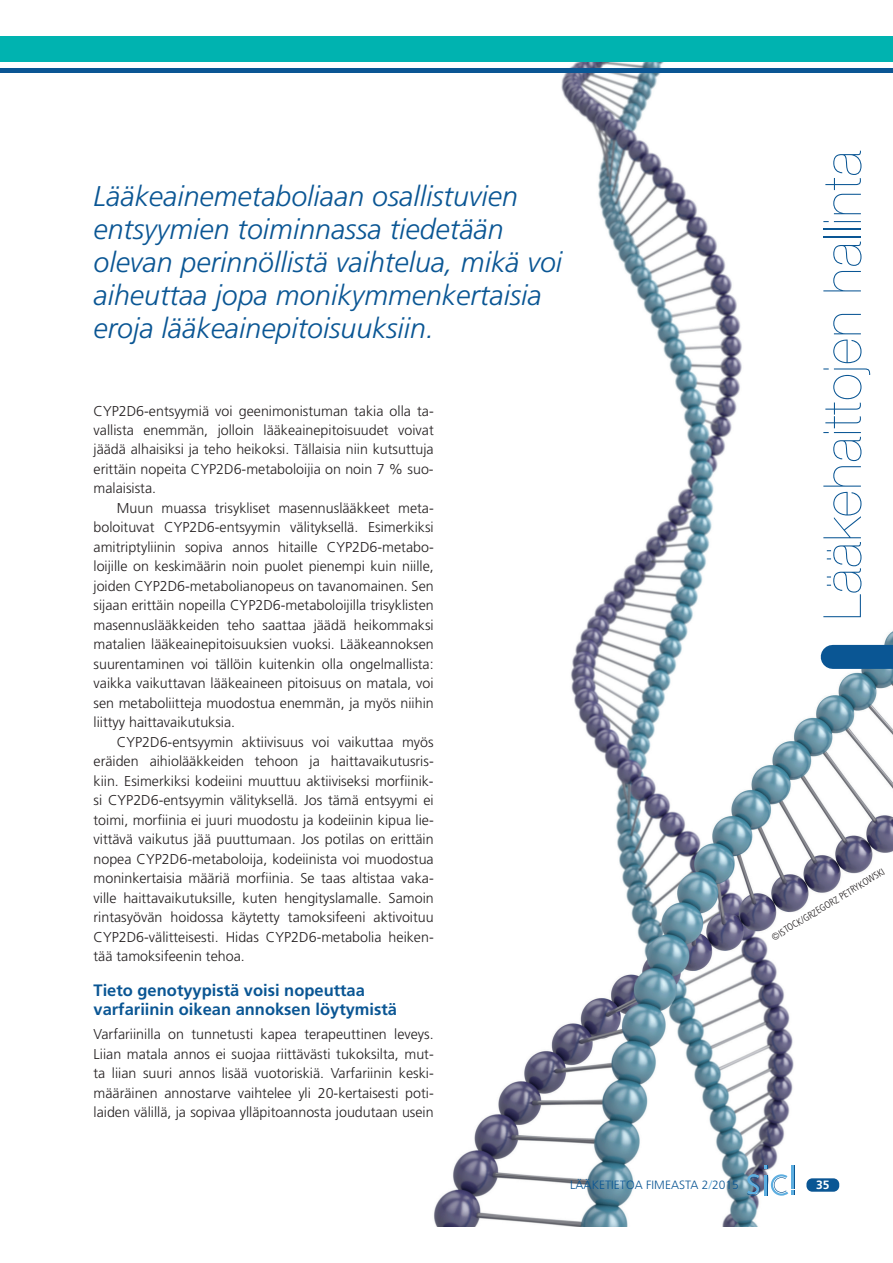
<style>
.page{position:relative;width:893px;height:1263px;background:#fff}
.page>*{position:absolute;margin:0;border:0;box-sizing:border-box;transform-origin:0 0}
.t1{font:200 52.5px "Helvetica Neue";letter-spacing:.02em;color:#0a5694}
.t2{font:italic 300 28.5px/33px "Frutiger";color:#0a5694}
.t3{font:700 16.5px/19.5px "Frutiger";color:#0a5694}
.t4{font:300 14.25px/19.5px "Frutiger";color:#231f20;text-align:justify}
.t5{font:300 12px "Frutiger";letter-spacing:.005em;color:#0a5694}
.t6{font:700 12px "Frutiger";color:#fff}
.t7{font:300 condensed 9.75px "Frutiger";color:#231f20}
.s1{color:#5daee0}
</style>
<div class="page">
<img style="left:425px;top:62px;width:467px;height:1164px">
<div style="left:0;top:36px;width:892px;height:26px;background:#00b3b0"></div>
<hr style="left:0;top:68px;width:892px;height:4px;background:#0a5694">
<div style="left:832px;top:645px;width:60px;height:24px;background:#0a5694"></div>
<div style="left:806px;top:1178px;width:33px;height:14px;background:#0a5694;border-radius:6px"></div>
<svg style="left:746px;top:1165px;width:49px;height:31px"></svg>
<h2 class="t2" style="left:94px;top:182px;width:470px">Lääkeainemetaboliaan osallistuvien entsyymien toiminnassa tiedetään olevan perinnöllistä vaihtelua, mikä voi aiheuttaa jopa monikymmenkertaisia eroja lääkeainepitoisuuksiin.</h2>
<p class="t4" style="left:94px;top:402px;width:342px">CYP2D6-entsyymiä voi geenimonistuman takia olla ta&shy;vallista enemmän, jolloin lääkeainepitoisuudet voivat jäädä alhaisiksi ja teho heikoksi. Tällaisia niin kutsuttuja erittäin nopeita CYP2D6-metaboloijia on noin 7 % suo&shy;malaisista.</p>
<p class="t4" style="left:94px;top:499px;width:342px;text-indent:23px">Muun muassa trisykliset masennuslääkkeet meta&shy;boloituvat CYP2D6-entsyymin välityksellä. Esimerkiksi amitriptyliinin sopiva annos hitaille CYP2D6-metabo&shy;loijille on keskimäärin noin puolet pienempi kuin niille, joiden CYP2D6-metabolianopeus on tavanomainen. Sen sijaan erittäin nopeilla CYP2D6-metaboloijilla trisyklisten masennuslääkkeiden teho saattaa jäädä heikommaksi matalien lääkeainepitoisuuksien vuoksi. Lääkeannoksen suurentaminen voi tällöin kuitenkin olla ongelmallista: vaikka vaikuttavan lääkeaineen pitoisuus on matala, voi sen metaboliitteja muodostua enemmän, ja myös niihin liittyy haittavaikutuksia.</p>
<p class="t4" style="left:94px;top:733px;width:342px;text-indent:23px">CYP2D6-entsyymin aktiivisuus voi vaikuttaa myös eräiden aihiolääkkeiden tehoon ja haittavaikutusris&shy;kiin. Esimerkiksi kodeiini muuttuu aktiiviseksi morfiinik&shy;si CYP2D6-entsyymin välityksellä. Jos tämä entsyymi ei toimi, morfiinia ei juuri muodostu ja kodeiinin kipua lie&shy;vittävä vaikutus jää puuttumaan. Jos potilas on erittäin nopea CYP2D6-metaboloija, kodeiinista voi muodostua moninkertaisia määriä morfiinia. Se taas altistaa vaka&shy;ville haittavaikutuksille, kuten hengityslamalle. Samoin rintasyövän hoidossa käytetty tamoksifeeni aktivoituu CYP2D6-välitteisesti. Hidas CYP2D6-metabolia heiken&shy;tää tamoksifeenin tehoa.</p>
<p class="t3" style="left:94px;top:982px;width:305px">Tieto genotyypistä voisi nopeuttaa varfariinin oikean annoksen löytymistä</p>
<p class="t4" style="left:94px;top:1026px;width:342px">Varfariinilla on tunnetusti kapea terapeuttinen leveys.<br>Liian matala annos ei suojaa riittävästi tukoksilta, mut&shy;ta liian suuri annos lisää vuotoriskiä. Varfariinin keski&shy;määräinen annostarve vaihtelee yli 20-kertaisesti poti&shy;laiden välillä, ja sopivaa ylläpitoannosta joudutaan usein</p>
<h1 class="t1" style="left:823px;top:620px;width:471px;rotate:-90deg">Lääkehaittojen hallinta</h1>
<p class="t7" style="left:770px;top:934px;width:131px;rotate:-31deg">©ISTOCK/GRZEGORZ PETRYKOWSKI</p>
<p class="t5" style="left:570px;top:1180px;width:170px">LÄÄKETIETOA FIMEASTA 2<span class="s1">/</span>2015</p>
<p class="t6" style="left:816px;top:1180px;width:15px">35</p>
</div>
